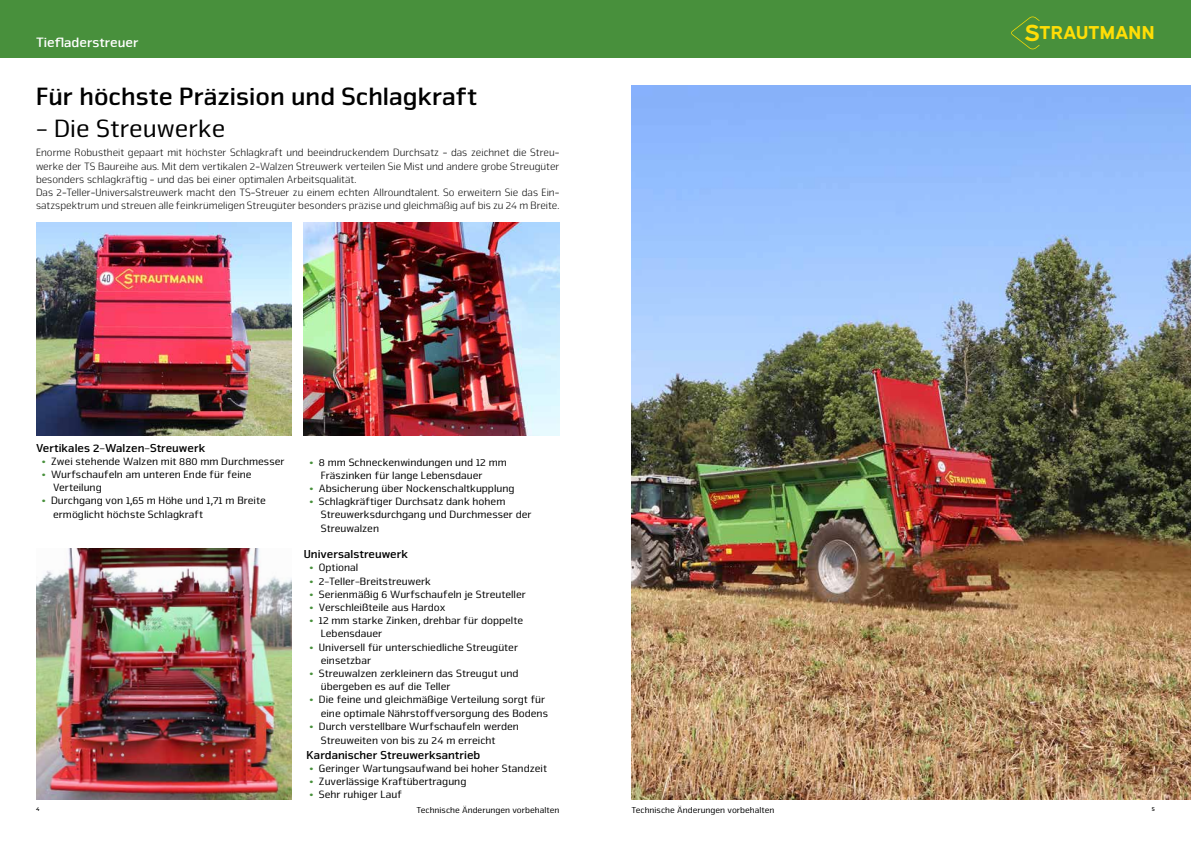
<style>
.page{position:relative;width:1191px;height:842px;background:#fff}
.page>*{position:absolute;margin:0;border:0;box-sizing:border-box;transform-origin:0 0}
.t1{font:700 26px "Nuri Pro";color:#000}
.t2{font:26px "Nuri Pro";color:#000}
.t3{font:700 18.7px "Expressway Rg";color:#ffdd06}
.t4{font:700 14px "Nuri";color:#fff}
.t5{font:700 12px "Nuri Pro";color:#000}
.t6{font:11px/13.2px "Nuri Pro";color:#000}
.t7{font:300 11px/13.2px "Nuri Pro";color:#000}
.t8{font:9px "Nuri Pro";color:#000}
.t9{font:700 6px "Nuri Pro";color:#000}
.s1{font-family:"Nuri";font-weight:700;color:#48903c}
.s2{font-size:23.4px}
</style>
<div class="page">
<div style="left:0;top:0;width:1191px;height:57px;background:#48903c"></div>
<svg style="left:1011px;top:16px;width:28px;height:33px"></svg>
<img style="left:36px;top:223px;width:256px;height:212px">
<img style="left:36px;top:549px;width:256px;height:250px">
<img style="left:304px;top:223px;width:255px;height:212px">
<img style="left:631px;top:85px;width:560px;height:714px">
<p class="t4" style="left:36px;top:34px;width:104px">Tiefladerstreuer</p>
<h1 class="t1" style="left:36px;top:81px;width:442px">Für höchste Präzision und Schlagkraft</h1>
<h1 class="t2" style="left:36px;top:113px;width:191px">- Die Streuwerke</h1>
<p class="t7" style="left:36px;top:146px;width:525px">Enorme Robustheit gepaart mit höchster Schlagkraft und beeindruckendem Durchsatz - das zeichnet die Streu&shy;werke der TS Baureihe aus. Mit dem vertikalen 2-Walzen Streuwerk verteilen Sie Mist und andere grobe Streugüter besonders schlagkräftig - und das bei einer optimalen Arbeitsqualität.<br>Das 2-Teller-Universalstreuwerk macht den TS-Streuer zu einem echten Allroundtalent. So erweitern Sie das Ein&shy;satzspektrum und streuen alle feinkrümeligen Streugüter besonders präzise und gleichmäßig auf bis zu 24 m Breite.</p>
<p class="t5" style="left:36px;top:440px;width:171px">Vertikales 2-Walzen-Streuwerk</p>
<p class="t6" style="left:42px;top:455px;width:244px"><span class="s1">•</span> Zwei stehende Walzen mit 880 mm Durchmesser</p>
<p class="t6" style="left:53px;top:468px;width:200px;text-indent:-11px"><span class="s1">•</span> Wurfschaufeln am unteren Ende für feine<br>Verteilung</p>
<p class="t6" style="left:53px;top:494px;width:214px;text-indent:-11px"><span class="s1">•</span> Durchgang von 1,65 m Höhe und 1,71 m Breite ermöglicht höchste Schlagkraft</p>
<p class="t6" style="left:321px;top:455px;width:188px;text-indent:-11px"><span class="s1">•</span> 8 mm Schneckenwindungen und 12 mm<br>Fräszinken für lange Lebensdauer</p>
<p class="t6" style="left:309px;top:482px;width:207px"><span class="s1">•</span> Absicherung über Nockenschaltkupplung</p>
<p class="t6" style="left:321px;top:495px;width:212px;text-indent:-11px"><span class="s1">•</span> Schlagkräftiger Durchsatz dank hohem<br>Streuwerksdurchgang und Durchmesser der<br>Streuwalzen</p>
<p class="t5" style="left:304px;top:547px;width:106px">Universalstreuwerk</p>
<p class="t6" style="left:309px;top:561px;width:50px"><span class="s1">•</span> Optional</p>
<p class="t6" style="left:309px;top:575px;width:123px"><span class="s1">•</span> 2-Teller-Breitstreuwerk</p>
<p class="t6" style="left:309px;top:588px;width:218px"><span class="s1">•</span> Serienmäßig 6 Wurfschaufeln je Streuteller</p>
<p class="t6" style="left:309px;top:601px;width:138px"><span class="s1">•</span> Verschleißteile aus Hardox</p>
<p class="t6" style="left:321px;top:614px;width:204px;text-indent:-11px"><span class="s1">•</span> 12 mm starke Zinken, drehbar für doppelte<br>Lebensdauer</p>
<p class="t6" style="left:321px;top:641px;width:199px;text-indent:-11px"><span class="s1">•</span> Universell für unterschiedliche Streugüter einsetzbar</p>
<p class="t6" style="left:321px;top:667px;width:199px;text-indent:-11px"><span class="s1">•</span> Streuwalzen zerkleinern das Streugut und übergeben es auf die Teller</p>
<p class="t6" style="left:309px;top:693px;width:240px;text-align:right"><span class="s1">•</span> Die feine und gleichmäßige Verteilung sorgt für eine optimale Nährstoffversorgung des Bodens</p>
<p class="t6" style="left:321px;top:719px;width:200px;line-height:14.4px;text-indent:-11px"><span class="s1">•</span> Durch verstellbare Wurfschaufeln werden<br>Streuweiten von bis zu 24 m erreicht</p>
<p class="t5" style="left:306px;top:747px;width:175px">Kardanischer Streuwerksantrieb</p>
<p class="t6" style="left:309px;top:762px;width:239px"><span class="s1">•</span> Geringer Wartungsaufwand bei hoher Standzeit</p>
<p class="t6" style="left:309px;top:775px;width:158px"><span class="s1">•</span> Zuverlässige Kraftübertragung</p>
<p class="t6" style="left:309px;top:788px;width:94px"><span class="s1">•</span> Sehr ruhiger Lauf</p>
<h2 class="t3" style="left:1024px;top:18px;width:132px"><span class="s2">S</span>TRAUTMANN</h2>
<p class="t9" style="left:36px;top:805px;width:5px">4</p>
<p class="t8" style="left:416px;top:805px;width:144px">Technische Änderungen vorbehalten</p>
<p class="t8" style="left:631px;top:805px;width:144px">Technische Änderungen vorbehalten</p>
<p class="t9" style="left:1151px;top:805px;width:5px">5</p>
</div>
